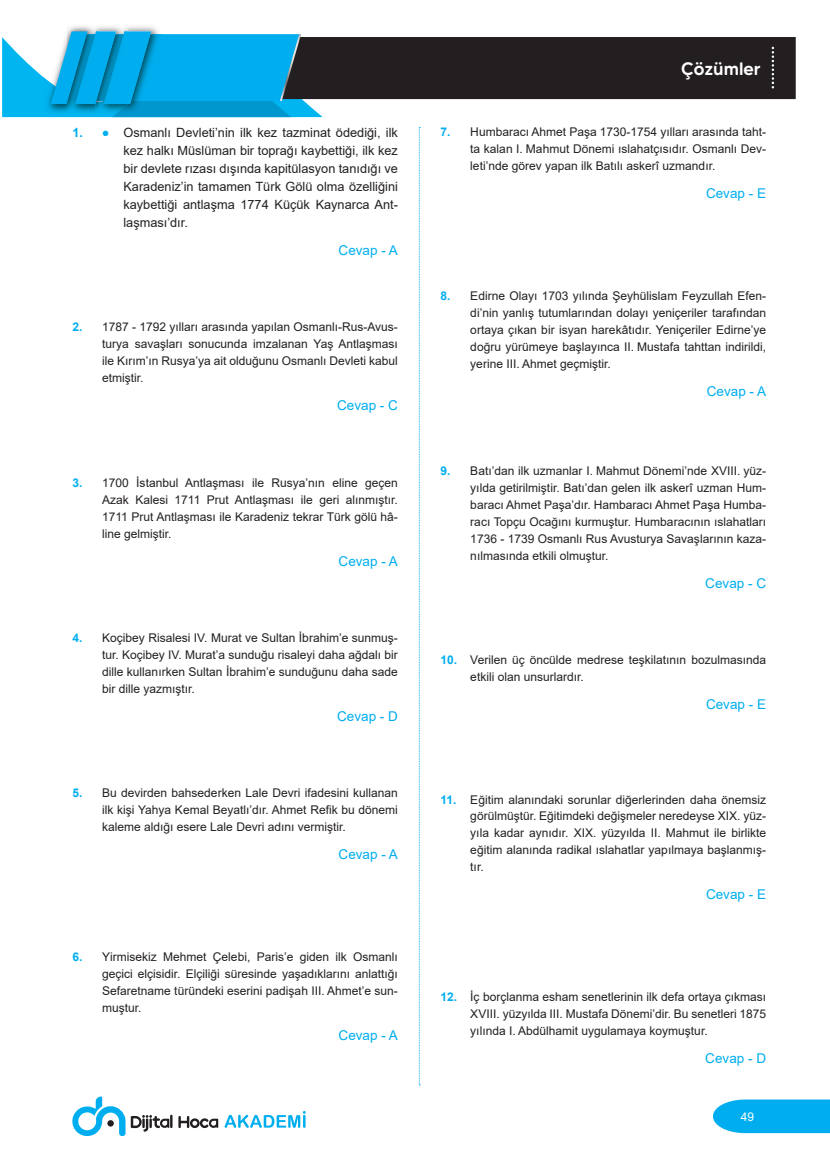
<style>
.page{position:relative;width:830px;height:1170px;background:#fff}
.page>*{position:absolute;margin:0;border:0;box-sizing:border-box;transform-origin:0 0}
.t1{font:500 18px "MADE Tommy Soft";color:#fff}
.CEVAP{font:13.5px "Arial";color:#00aeef}
.t2{font:12.75px/18px "Arial";color:#231f20;text-align:justify}
.t3{font:700 12.75px "Arial";color:#00aeef}
.t4{font:12px/17px "Arial";color:#231f20;text-align:justify}
.t5{font:12px "Arial";color:#fff}
.s1{font-weight:700;color:#00aeef}
</style>
<div class="page">
<svg style="left:713px;top:1099px;width:116px;height:33px;background:#11b3f0"></svg>
<svg style="left:72px;top:1096px;width:53px;height:39px"></svg>
<svg style="left:107px;top:1119px;width:7px;height:7px"></svg>
<svg style="left:224px;top:1111px;width:81px;height:16px"></svg>
<svg style="left:178px;top:1116px;width:40px;height:12px"></svg>
<svg style="left:131px;top:1114px;width:41px;height:17px"></svg>
<svg style="left:418px;top:127px;width:2px;height:958px"></svg>
<div style="left:322px;top:37px;width:473px;height:62px;background:#231f20"></div>
<svg style="left:2px;top:26px;width:320px;height:91px;background:#2babda"></svg>
<svg style="left:771px;top:47px;width:2px;height:41px"></svg>
<p class="t3" style="left:72px;top:123px;width:12px">1.</p>
<p class="t2" style="left:123px;top:123px;width:276px;text-indent:-22px"><span class="s1">●</span> Osmanlı Devleti’nin ilk kez tazminat ödediği, ilk kez halkı Müslüman bir toprağı kaybettiği, ilk kez bir devlete rızası dışında kapitülasyon tanıdığı ve Karadeniz’in tamamen Türk Gölü olma özelliğini kaybettiği antlaşma 1774 Küçük Kaynarca Ant&shy;laşması’dır.</p>
<p class="CEVAP" style="left:338px;top:241px;width:61px">Cevap - A</p>
<p class="t4" style="left:102px;top:318px;width:297px;text-indent:-30px"><span class="s1">2.</span> 1787 - 1792 yılları arasında yapılan Osmanlı-Rus-Avus&shy;turya savaşları sonucunda imzalanan Yaş Antlaşması ile Kırım’ın Rusya’ya ait olduğunu Osmanlı Devleti kabul etmiştir.</p>
<p class="CEVAP" style="left:337px;top:396px;width:62px">Cevap - C</p>
<p class="t4" style="left:102px;top:474px;width:297px;text-indent:-30px"><span class="s1">3.</span> 1700 İstanbul Antlaşması ile Rusya’nın eline geçen Azak Kalesi 1711 Prut Antlaşması ile geri alınmıştır.<br>1711 Prut Antlaşması ile Karadeniz tekrar Türk gölü hâ&shy;line gelmiştir.</p>
<p class="CEVAP" style="left:338px;top:551px;width:61px">Cevap - A</p>
<p class="t4" style="left:102px;top:629px;width:297px;text-indent:-30px"><span class="s1">4.</span> Koçibey Risalesi IV. Murat ve Sultan İbrahim’e sunmuş&shy;tur. Koçibey IV. Murat’a sunduğu risaleyi daha ağdalı bir dille kullanırken Sultan İbrahim’e sunduğunu daha sade bir dille yazmıştır.</p>
<p class="CEVAP" style="left:337px;top:706px;width:62px">Cevap - D</p>
<p class="t4" style="left:102px;top:784px;width:297px;text-indent:-30px"><span class="s1">5.</span> Bu devirden bahsederken Lale Devri ifadesini kullanan ilk kişi Yahya Kemal Beyatlı’dır. Ahmet Refik bu dönemi kaleme aldığı esere Lale Devri adını vermiştir.</p>
<p class="CEVAP" style="left:338px;top:845px;width:61px">Cevap - A</p>
<p class="t4" style="left:102px;top:948px;width:297px;text-indent:-30px"><span class="s1">6.</span> Yirmisekiz Mehmet Çelebi, Paris’e giden ilk Osmanlı geçici elçisidir. Elçiliği süresinde yaşadıklarını anlattığı Sefaretname türündeki eserini padişah III. Ahmet’e sun&shy;muştur.</p>
<p class="CEVAP" style="left:338px;top:1025px;width:61px">Cevap - A</p>
<h1 class="t1" style="left:680px;top:57px;width:81px">Çözümler</h1>
<p class="t4" style="left:470px;top:124px;width:297px;text-indent:-30px"><span class="s1">7.</span> Humbaracı Ahmet Paşa 1730-1754 yılları arasında taht&shy;ta kalan I. Mahmut Dönemi ıslahatçısıdır. Osmanlı Dev&shy;leti’nde görev yapan ilk Batılı askerî uzmandır.</p>
<p class="CEVAP" style="left:705px;top:184px;width:62px">Cevap - E</p>
<p class="t4" style="left:470px;top:287px;width:297px;text-indent:-30px"><span class="s1">8.</span> Edirne Olayı 1703 yılında Şeyhülislam Feyzullah Efen&shy;di’nin yanlış tutumlarından dolayı yeniçeriler tarafından ortaya çıkan bir isyan harekâtıdır. Yeniçeriler Edirne’ye doğru yürümeye başlayınca II. Mustafa tahttan indirildi, yerine III. Ahmet geçmiştir.</p>
<p class="CEVAP" style="left:706px;top:382px;width:61px">Cevap - A</p>
<p class="t4" style="left:470px;top:462px;width:297px;text-indent:-30px"><span class="s1">9.</span> Batı’dan ilk uzmanlar I. Mahmut Dönemi’nde XVIII. yüz&shy;yılda getirilmiştir. Batı’dan gelen ilk askerî uzman Hum&shy;baracı Ahmet Paşa’dır. Hambaracı Ahmet Paşa Humba&shy;racı Topçu Ocağını kurmuştur. Humbaracının ıslahatları 1736 - 1739 Osmanlı Rus Avusturya Savaşlarının kaza&shy;nılmasında etkili olmuştur.</p>
<p class="CEVAP" style="left:705px;top:573px;width:62px">Cevap - C</p>
<p class="t4" style="left:470px;top:651px;width:297px;text-indent:-30px"><span class="s1">10.</span> Verilen üç öncülde medrese teşkilatının bozulmasında etkili olan unsurlardır.</p>
<p class="CEVAP" style="left:705px;top:695px;width:62px">Cevap - E</p>
<p class="t4" style="left:470px;top:790px;width:297px;text-indent:-30px"><span class="s1">11.</span> Eğitim alanındaki sorunlar diğerlerinden daha önemsiz görülmüştür. Eğitimdeki değişmeler neredeyse XIX. yüz&shy;yıla kadar aynıdır. XIX. yüzyılda II. Mahmut ile birlikte eğitim alanında radikal ıslahatlar yapılmaya başlanmış&shy;tır.</p>
<p class="CEVAP" style="left:705px;top:885px;width:62px">Cevap - E</p>
<p class="t4" style="left:470px;top:988px;width:297px;text-indent:-30px"><span class="s1">12.</span> İç borçlanma esham senetlerinin ilk defa ortaya çıkması XVIII. yüzyılda III. Mustafa Dönemi’dir. Bu senetleri 1875 yılında I. Abdülhamit uygulamaya koymuştur.</p>
<p class="CEVAP" style="left:705px;top:1048px;width:62px">Cevap - D</p>
<p class="t5" style="left:740px;top:1108px;width:15px">49</p>
</div>
